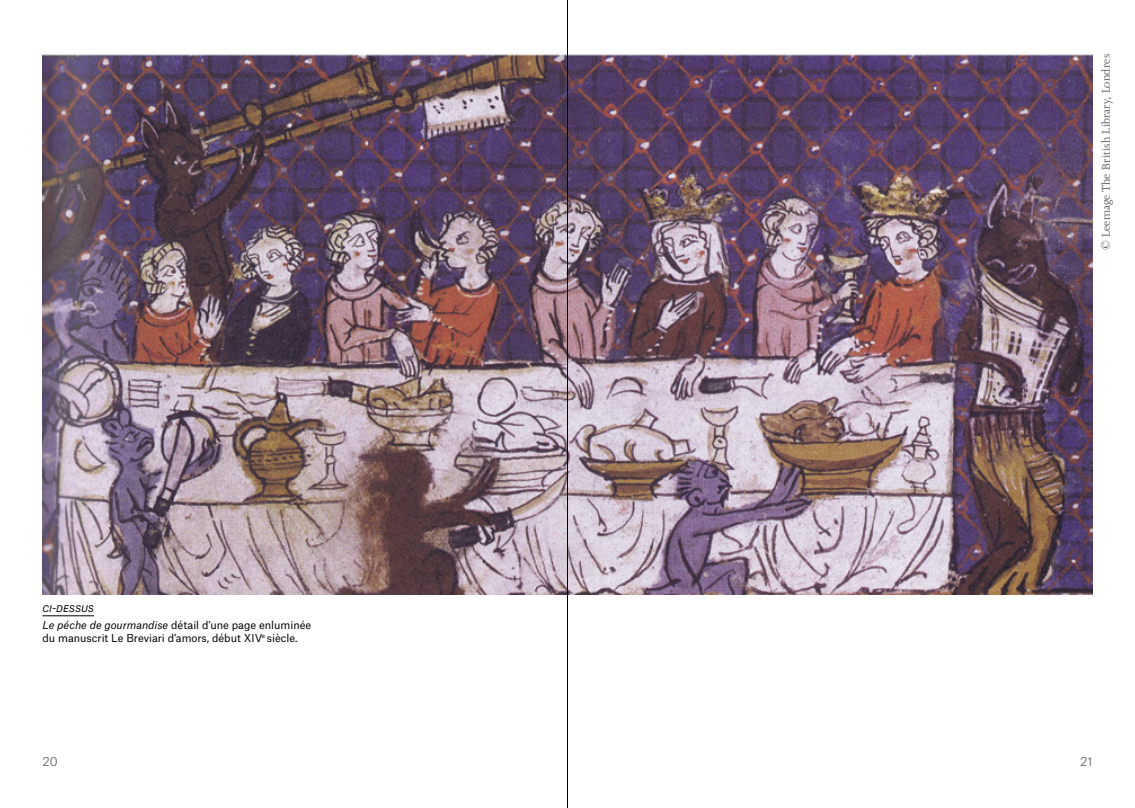
<style>
.page{position:relative;width:1135px;height:808px;background:#fff}
.page>*{position:absolute;margin:0;border:0;box-sizing:border-box;transform-origin:0 0}
.t1{font:12.75px "Joanna MT Pro";color:#58595b}
.t2{font:300 12px "Atlas Grotesk";color:#58595b}
.t3{font:italic 10.5px/16.8px "Atlas Grotesk";color:#000}
.t4{font:10.5px "Atlas Grotesk";color:#000}
.s1{font-style:normal}
</style>
<div class="page">
<img style="left:43px;top:54px;width:1049px;height:540px">
<hr style="left:43px;top:615px;width:51px;height:1px;background:#000">
<hr style="left:567px;top:0;width:1px;height:808px;background:#000">
<p class="t1" style="left:1098px;top:250px;width:197px;rotate:-90deg">© Leemage The British Library, Londres</p>
<p class="t3" style="left:43px;top:599px;width:270px">ci-dessus<br>Le péche de gourmandise <span class="s1">détail d’une page enluminée</span></p>
<p class="t4" style="left:43px;top:629px;width:257px">du manuscrit Le Breviari d’amors, début XIV<sup>e</sup> siècle.</p>
<p class="t2" style="left:43px;top:752px;width:17px">20</p>
<p class="t2" style="left:1080px;top:752px;width:14px">21</p>
</div>
